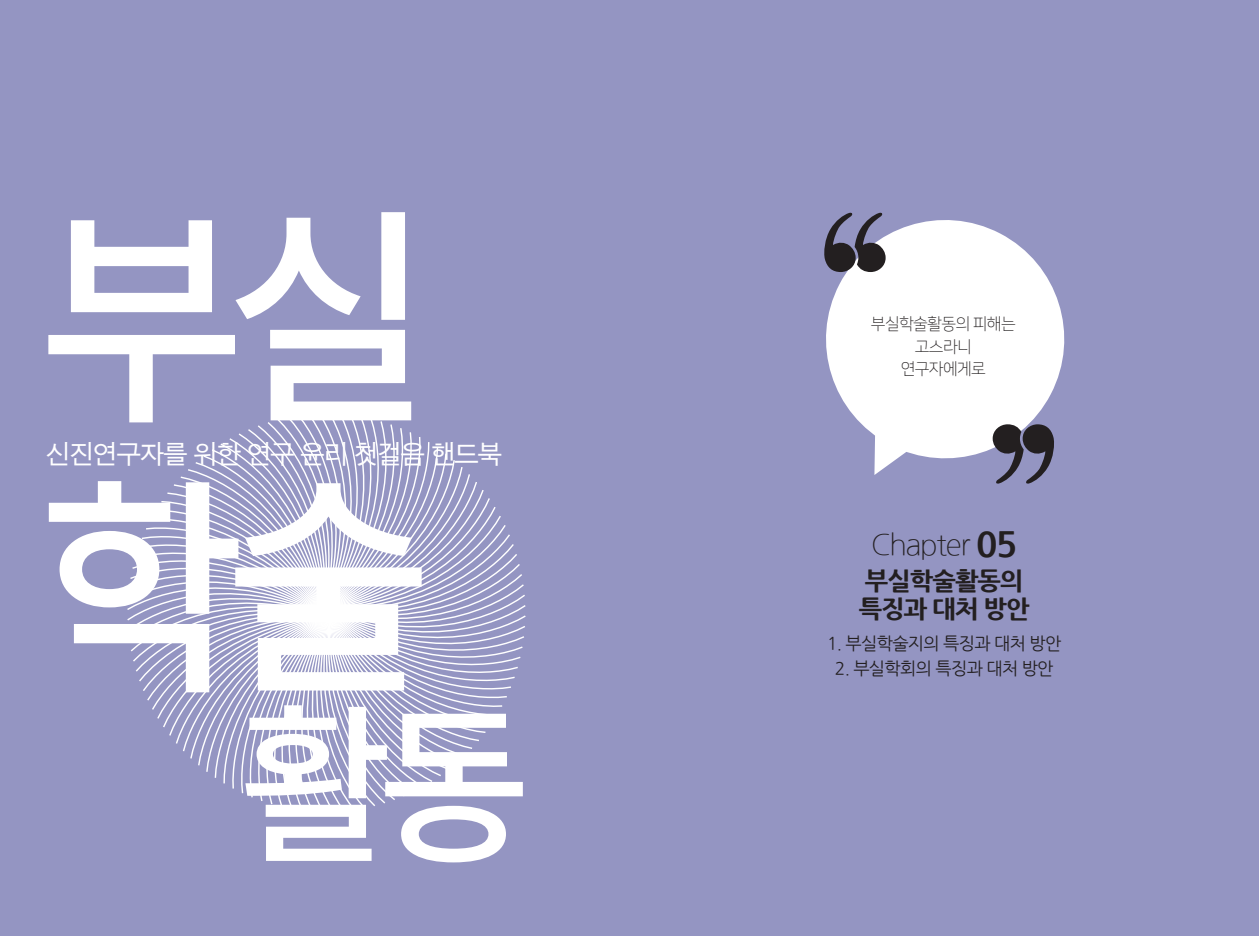
<style>
.page{position:relative;width:1259px;height:936px;background:#fff}
.page>*{position:absolute;margin:0;border:0;box-sizing:border-box;transform-origin:0 0}
.t1{font:500 232.5px/270px "Source Han Sans K";color:#fff}
.t2{font:500 172.05px "Source Han Sans K";color:#fff}
.t3{font:300 28.8px "Nanum Gothic";letter-spacing:-.04em;color:#231f20}
.t4{font:26.55px "SM3 J Gothic 03";letter-spacing:-.1em;color:#fff}
.t5{font:800 25.05px/28.7px "Nanum Gothic";letter-spacing:-.04em;color:#231f20}
.t6{font:17.25px "Nanum Gothic";letter-spacing:-.04em;color:#231f20}
.t7{font:16.5px/22.5px "Nanum Square L";letter-spacing:-.04em;color:#231f20;text-align:center}
.s1{font-weight:800;font-size:35.25px}
</style>
<div class="page">
<div style="left:0;top:0;width:1259px;height:935px;background:#9495c2"></div>
<svg style="left:826px;top:220px;width:239px;height:239px;fill:#fff"></svg>
<svg style="left:874px;top:411px;width:51px;height:64px"></svg>
<svg style="left:824px;top:212px;width:61px;height:60px"></svg>
<svg style="left:992px;top:424px;width:63px;height:60px"></svg>
<svg style="left:127px;top:413px;width:399px;height:399px"></svg>
<h1 class="t1" style="left:37px;top:189px;width:398px">부실 학술</h1>
<h3 class="t4" style="left:45px;top:440px;width:459px">신진연구자를 위한 연구 윤리 첫걸음 핸드북</h3>
<h2 class="t2" style="left:238px;top:689px;width:295px">활동</h2>
<p class="t7" style="left:871px;top:313px;width:146px">부실학술활동의 피해는 고스라니 연구자에게로</p>
<h3 class="t3" style="left:871px;top:531px;width:148px">Chapter <span class="s1">05</span></h3>
<h3 class="t5" style="left:859px;top:566px;width:172px">부실학술활동의 특징과 대처 방안</h3>
<p class="t6" style="left:827px;top:635px;width:236px">1. 부실학술지의 특징과 대처 방안</p>
<p class="t6" style="left:835px;top:660px;width:220px">2. 부실학회의 특징과 대처 방안</p>
</div>
